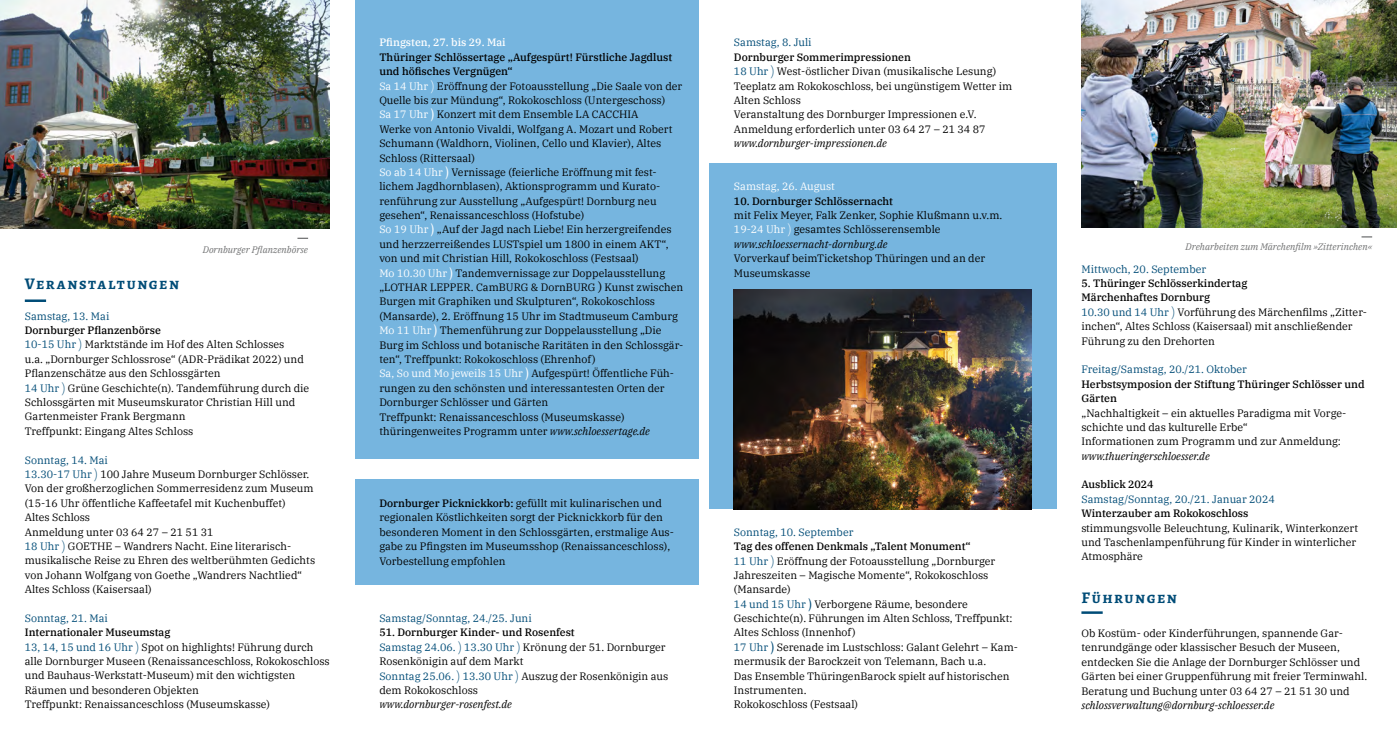
<style>
.page{position:relative;width:1397px;height:745px;background:#fff}
.page>*{position:absolute;margin:0;border:0;box-sizing:border-box;transform-origin:0 0}
.t1{font:700 16.25px "Alegreya SC";letter-spacing:.09em;color:#004c77}
.t2{font:10.62px/14.4px "IBM Plex Serif";color:#000}
.t3{font:10.62px "IBM Plex Serif";color:#004c77}
.t4{font:italic 10.62px "IBM Plex Serif";color:#000}
.t5{font:500 10.62px/14.4px "IBM Plex Serif";color:#000}
.t6{font:500 10.62px "IBM Plex Serif";color:#fff}
.t7{font:10.62px "IBM Plex Serif";color:#fff}
.t8{font:italic 9.38px "IBM Plex Serif";color:#707172}
.s1{font-weight:500}
.s2{color:#004c77}
.s3{font-family:"Gill Sans";font-weight:300;font-size:13.75px;color:#004c77}
.s4{color:#fff}
.s5{font-family:"Gill Sans";font-weight:300;font-size:13.75px;color:#fff}
.s6{font-family:"Gill Sans";font-size:13.75px;color:#fff}
.s7{font-size:12.5px}
.s8{font-style:italic}
.s9{font-family:"Gill Sans";font-size:13.75px;color:#004c77}
</style>
<div class="page">
<div style="left:354px;top:478px;width:344px;height:106px;background:#76b5df"></div>
<div style="left:709px;top:163px;width:347px;height:345px;background:#76b5df"></div>
<div style="left:354px;top:0;width:344px;height:458px;background:#76b5df"></div>
<hr style="left:25px;top:299px;width:21px;height:3px;background:#004c77">
<svg style="left:297px;top:237px;width:11px;height:2px"></svg>
<hr style="left:1081px;top:611px;width:21px;height:2px;background:#004c77">
<img style="left:733px;top:290px;width:298px;height:218px">
<img style="left:1081px;top:0;width:315px;height:228px">
<img style="left:0;top:0;width:330px;height:228px">
<h1 class="t1" style="left:25px;top:272px;width:156px">Veranstaltungen</h1>
<p class="t8" style="left:203px;top:242px;width:107px">Dornburger Pflanzenbörse</p>
<p class="t3" style="left:25px;top:307px;width:86px">Samstag, 13. Mai</p>
<p class="t2" style="left:25px;top:322px;width:286px"><span class="s1">Dornburger Pflanzenbörse<br></span><span class="s2">10-15 Uhr</span> <span class="s3">)</span> Marktstände im Hof des Alten Schlosses<br>u.a. „Dornburger Schlossrose“ (ADR-Prädikat 2022) und Pflanzenschätze aus den Schlossgärten<br><span class="s2">14 Uhr</span> <span class="s3">)</span> Grüne Geschichte(n). Tandemführung durch die Schlossgärten mit Museumskurator Christian Hill und Gartenmeister Frank Bergmann<br>Treffpunkt: Eingang Altes Schloss</p>
<p class="t2" style="left:25px;top:451px;width:292px"><span class="s2">Sonntag, 14. Mai<br>13.30-17 Uhr</span> <span class="s3">)</span> 100 Jahre Museum Dornburger Schlösser.<br>Von der großherzoglichen Sommerresidenz zum Museum (15-16 Uhr öffentliche Kaffeetafel mit Kuchenbuffet)<br>Altes Schloss<br>Anmeldung unter 03 64 27 – 21 51 31<br><span class="s2">18 Uhr</span> <span class="s3">)</span> GOETHE – Wandrers Nacht. Eine literarisch&shy;musikalische Reise zu Ehren des weltberühmten Gedichts von Johann Wolfgang von Goethe „Wandrers Nachtlied“ Altes Schloss (Kaisersaal)</p>
<p class="t3" style="left:25px;top:609px;width:85px">Sonntag, 21. Mai</p>
<p class="t2" style="left:25px;top:624px;width:306px"><span class="s1">Internationaler Museumstag<br></span><span class="s2">13, 14, 15 und 16 Uhr</span> <span class="s3">)</span> Spot on highlights! Führung durch alle Dornburger Museen (Renaissanceschloss, Rokokoschloss und Bauhaus-Werkstatt-Museum) mit den wichtigsten Räumen und besonderen Objekten<br>Treffpunkt: Renaissanceschloss (Museumskasse)</p>
<p class="t6" style="left:379px;top:34px;width:128px">Pfingsten, 27. bis 29. Mai</p>
<p class="t2" style="left:379px;top:49px;width:305px"><span class="s1">Thüringer Schlössertage „Aufgespürt! Fürstliche Jagdlust und höfisches Vergnügen“<br></span><span class="s4">Sa 14 Uhr</span> <span class="s5">)</span> Eröffnung der Fotoausstellung „Die Saale von der Quelle bis zur Mündung“, Rokokoschloss (Untergeschoss)<br><span class="s4">Sa 17 Uhr</span> <span class="s6">)</span> Konzert mit dem Ensemble LA CACCHIA<br>Werke von Antonio Vivaldi, Wolfgang A. Mozart und Robert Schumann (Waldhorn, Violinen, Cello und Klavier), Altes Schloss (Rittersaal)<br><span class="s4">So ab 14 Uhr</span> <span class="s6">)</span> Vernissage (feierliche Eröffnung mit fest&shy;lichem Jagdhornblasen), Aktionsprogramm und Kurato&shy;renführung zur Ausstellung „Aufgespürt! Dornburg neu gesehen“, Renaissanceschloss (Hofstube)<br><span class="s4">So 19 Uhr</span> <span class="s6">)</span> „Auf der Jagd nach Liebe! Ein herzergreifendes und herzzerreißendes LUSTspiel um 1800 in einem AKT“, von und mit Christian Hill, Rokokoschloss (Festsaal)<br><span class="s4">Mo 10.30 Uhr</span> <span class="s6">)</span> Tandemvernissage zur Doppelausstellung „LOTHAR LEPPER. CamBURG &amp; DornBURG <span class="s7">)</span> Kunst zwischen Burgen mit Graphiken und Skulpturen“, Rokokoschloss (Mansarde), 2. Eröffnung 15 Uhr im Stadtmuseum Camburg <span class="s4">Mo 11 Uhr</span> <span class="s6">)</span> Themenführung zur Doppelausstellung „Die Burg im Schloss und botanische Raritäten in den Schlossgär&shy;ten“, Treffpunkt: Rokokoschloss (Ehrenhof)<br><span class="s4">Sa, So und Mo jeweils 15 Uhr</span> <span class="s6">)</span> Aufgespürt! Öffentliche Füh&shy;rungen zu den schönsten und interessantesten Orten der Dornburger Schlösser und Gärten<br>Treffpunkt: Renaissanceschloss (Museumskasse) thüringenweites Programm unter <span class="s8">www.schloessertage.de</span></p>
<p class="t2" style="left:379px;top:494px;width:296px"><span class="s1">Dornburger Picknickkorb:</span> gefüllt mit kulinarischen und regionalen Köstlichkeiten sorgt der Picknickkorb für den besonderen Moment in den Schlossgärten, erstmalige Aus&shy;gabe zu Pfingsten im Museumsshop (Renaissanceschloss), Vorbestellung empfohlen</p>
<p class="t3" style="left:379px;top:609px;width:154px">Samstag/Sonntag, 24./25. Juni</p>
<p class="t2" style="left:379px;top:624px;width:290px"><span class="s1">51. Dornburger Kinder- und Rosenfest<br></span><span class="s2">Samstag 24.06.</span> <span class="s3">)</span> <span class="s2">13.30 Uhr</span> <span class="s3">)</span> Krönung der 51. Dornburger Rosenkönigin auf dem Markt<br><span class="s2">Sonntag 25.06.</span> <span class="s3">)</span> <span class="s2">13.30 Uhr</span> <span class="s3">)</span> Auszug der Rosenkönigin aus dem Rokokoschloss</p>
<p class="t4" style="left:379px;top:696px;width:134px">www.dornburger-rosenfest.de</p>
<p class="t3" style="left:733px;top:34px;width:79px">Samstag, 8. Juli</p>
<p class="t2" style="left:733px;top:49px;width:280px"><span class="s1">Dornburger Sommerimpressionen<br></span><span class="s2">18 Uhr</span> <span class="s3">)</span> West-östlicher Divan (musikalische Lesung)<br>Teeplatz am Rokokoschloss, bei ungünstigem Wetter im Alten Schloss<br>Veranstaltung des Dornburger Impressionen e.V.<br>Anmeldung erforderlich unter 03 64 27 – 21 34 87</p>
<p class="t4" style="left:733px;top:135px;width:154px">www.dornburger-impressionen.de</p>
<p class="t7" style="left:733px;top:178px;width:102px">Samstag, 26. August</p>
<p class="t5" style="left:733px;top:193px;width:161px">10. Dornburger Schlössernacht</p>
<p class="t2" style="left:733px;top:207px;width:270px">mit Felix Meyer, Falk Zenker, Sophie Klußmann u.v.m.<br><span class="s4">19-24 Uhr</span> <span class="s5">)</span> gesamtes Schlösserensemble <span class="s8">www.schloessernacht-dornburg.de</span></p>
<p class="t2" style="left:733px;top:250px;width:253px">Vorverkauf beimTicketshop Thüringen und an der<br>Museumskasse</p>
<p class="t3" style="left:733px;top:523px;width:121px">Sonntag, 10. September</p>
<p class="t2" style="left:733px;top:538px;width:285px"><span class="s1">Tag des offenen Denkmals „Talent Monument“<br></span><span class="s2">11 Uhr</span> <span class="s3">)</span> Eröffnung der Fotoausstellung „Dornburger Jahreszeiten – Magische Momente“, Rokokoschloss (Mansarde)<br><span class="s2">14 und 15 Uhr</span> <span class="s9">)</span> Verborgene Räume, besondere Geschichte(n). Führungen im Alten Schloss, Treffpunkt:<br>Altes Schloss (Innenhof)<br><span class="s2">17 Uhr</span> <span class="s9">)</span> Serenade im Lustschloss: Galant Gelehrt – Kam&shy;mermusik der Barockzeit von Telemann, Bach u.a.<br>Das Ensemble ThüringenBarock spielt auf historischen Instrumenten.<br>Rokokoschloss (Festsaal)</p>
<p class="t8" style="left:1185px;top:240px;width:188px">Dreharbeiten zum Märchenfilm »Zitterinchen«</p>
<p class="t3" style="left:1081px;top:260px;width:126px">Mittwoch, 20. September</p>
<p class="t2" style="left:1081px;top:275px;width:287px"><span class="s1">5. Thüringer Schlösserkindertag<br>Märchenhaftes Dornburg<br></span><span class="s2">10.30 und 14 Uhr</span> <span class="s3">)</span> Vorführung des Märchenfilms „Zitter&shy;inchen“, Altes Schloss (Kaisersaal) mit anschließender Führung zu den Drehorten</p>
<p class="t3" style="left:1081px;top:361px;width:167px">Freitag/Samstag, 20./21. Oktober</p>
<p class="t5" style="left:1081px;top:375px;width:285px">Herbstsymposion der Stiftung Thüringer Schlösser und<br>Gärten</p>
<p class="t2" style="left:1081px;top:404px;width:266px">„Nachhaltigkeit – ein aktuelles Paradigma mit Vorge&shy;schichte und das kulturelle Erbe“<br>Informationen zum Programm und zur Anmeldung:</p>
<p class="t4" style="left:1081px;top:447px;width:130px">www.thueringerschloesser.de</p>
<p class="t5" style="left:1081px;top:476px;width:74px">Ausblick 2024</p>
<p class="t3" style="left:1081px;top:490px;width:195px">Samstag/Sonntag, 20./21. Januar 2024</p>
<p class="t5" style="left:1081px;top:505px;width:168px">Winterzauber am Rokokoschloss</p>
<p class="t2" style="left:1081px;top:519px;width:278px">stimmungsvolle Beleuchtung, Kulinarik, Winterkonzert und Taschenlampenführung für Kinder in winterlicher<br>Atmosphäre</p>
<h1 class="t1" style="left:1081px;top:586px;width:97px">Führungen</h1>
<p class="t2" style="left:1081px;top:624px;width:287px">Ob Kostüm- oder Kinderführungen, spannende Gar&shy;tenrundgänge oder klassischer Besuch der Museen, entdecken Sie die Anlage der Dornburger Schlösser und Gärten bei einer Gruppenführung mit freier Terminwahl.<br>Beratung und Buchung unter 03 64 27 – 21 51 30 und</p>
<p class="t4" style="left:1081px;top:696px;width:194px">schlossverwaltung@dornburg-schloesser.de</p>
</div>
